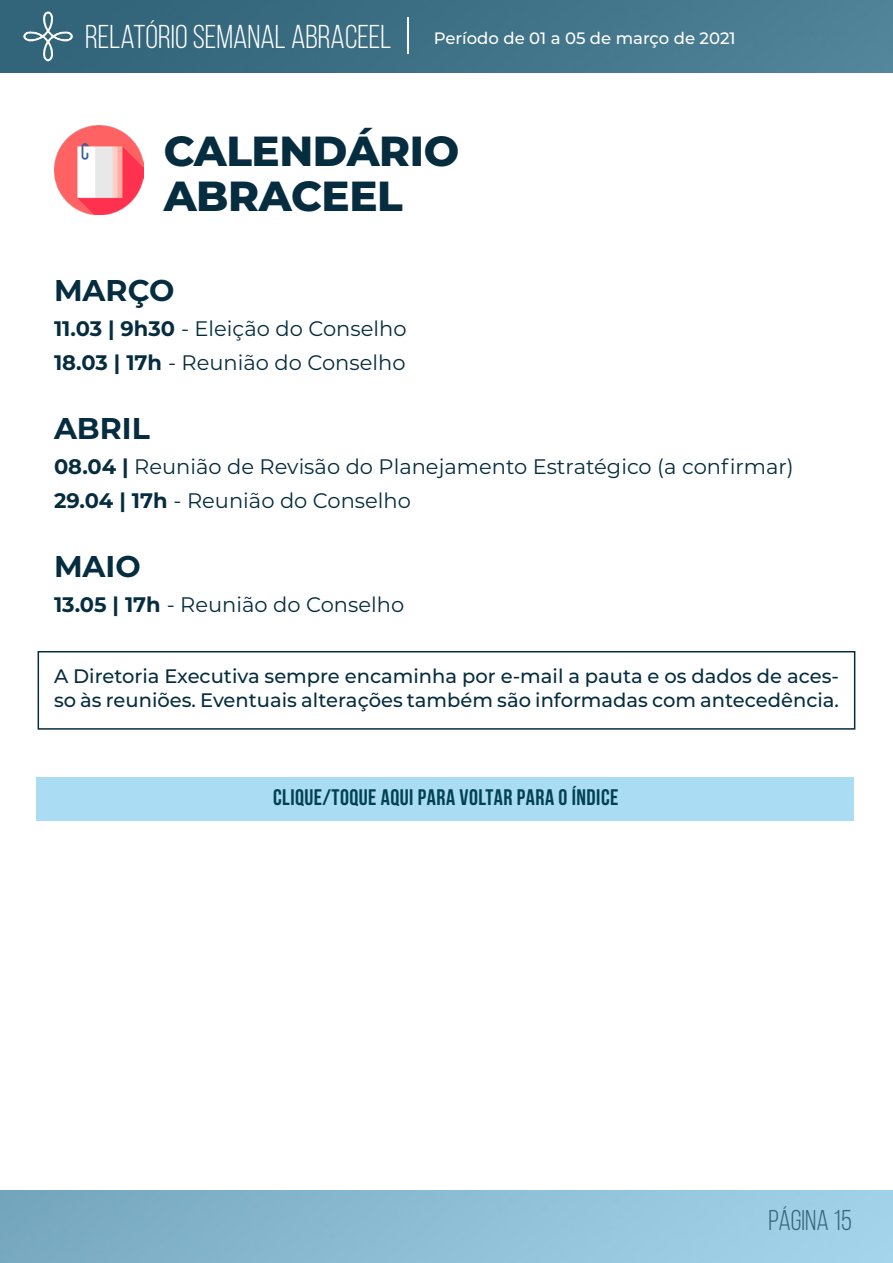
<style>
.page{position:relative;width:893px;height:1263px;background:#fff}
.page>*{position:absolute;margin:0;border:0;box-sizing:border-box;transform-origin:0 0}
.t1{font:800 42px/45px "Montserrat";letter-spacing:-.01em;color:#062d3f}
.t2{font:33px "Bebas Neue";color:#fff}
.t3{font:700 30px "Montserrat";color:#062d3f}
.t4{font:28.5px "Bebas Neue";color:#326479}
.t5{font:700 22.5px "Bebas Neue";letter-spacing:.02em;color:#014153}
.t6{font:21px/34.5px "Montserrat";color:#062d3f}
.t7{font:500 19.5px/24px "Montserrat";color:#062d3f}
.t8{font:500 16.5px "Montserrat";color:#fff}
.s1{font-weight:700}
</style>
<div class="page">
<img style="left:0;top:0;width:893px;height:72px">
<img style="left:21px;top:10px;width:53px;height:52px">
<hr style="left:407px;top:17px;width:2px;height:37px;background:#fff">
<div style="left:37px;top:777px;width:817px;height:44px;background:#aadcf4"></div>
<img style="left:55px;top:125px;width:88px;height:89px">
<div style="left:38px;top:651px;width:817px;height:79px;border:2px solid #062d3f"></div>
<h2 class="t2" style="left:85px;top:19px;width:308px">RELATÓRIO SEMANAL ABRACEEL</h2>
<p class="t8" style="left:434px;top:26px;width:303px">Período de 01 a 05 de março de 2021</p>
<h1 class="t1" style="left:164px;top:126px;width:297px">CALENDÁRIO<br>ABRACEEL</h1>
<h3 class="t3" style="left:54px;top:269px;width:122px">MARÇO</h3>
<p class="t6" style="left:54px;top:310px;width:354px"><span class="s1">11.03 | 9h30</span> - Eleição do Conselho<br><span class="s1">18.03 | 17h</span> - Reunião do Conselho</p>
<h3 class="t3" style="left:54px;top:407px;width:97px">ABRIL</h3>
<p class="t6" style="left:54px;top:448px;width:741px"><span class="s1">08.04 |</span> Reunião de Revisão do Planejamento Estratégico (a confirmar)<br><span class="s1">29.04 | 17h</span> - Reunião do Conselho</p>
<h3 class="t3" style="left:54px;top:545px;width:88px">MAIO</h3>
<p class="t6" style="left:54px;top:586px;width:352px"><span class="s1">13.05 | 17h</span> - Reunião do Conselho</p>
<p class="t7" style="left:54px;top:663px;width:786px">A Diretoria Executiva sempre encaminha por e-mail a pauta e os dados de aces&shy;so às reuniões. Eventuais alterações também são informadas com antecedência.</p>
<p class="t5" style="left:273px;top:785px;width:347px">CLIQUE/TOQUE AQUI PARA VOLTAR PARA O ÍNDICE</p>
<h3 class="t4" style="left:768px;top:1205px;width:85px">PÁGINA 15</h3>
</div>
